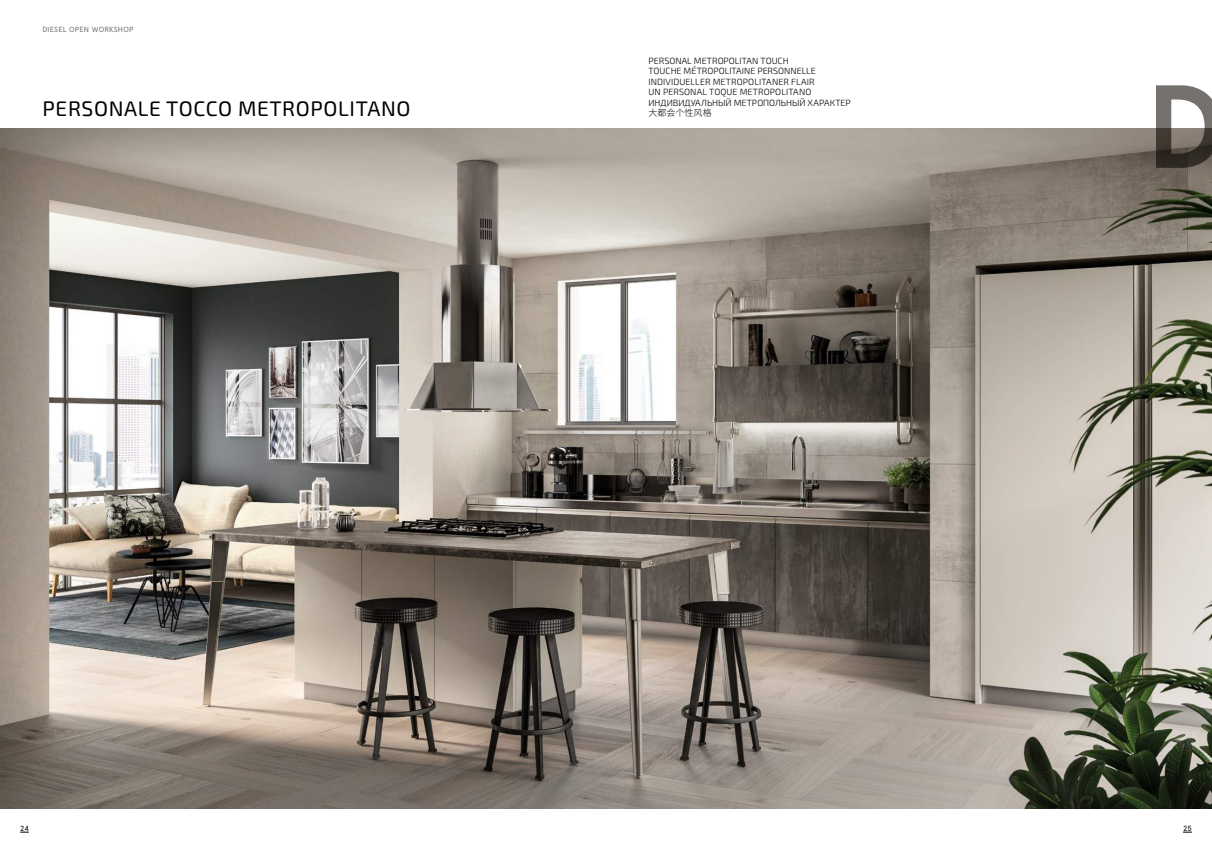
<style>
.page{position:relative;width:1212px;height:851px;background:#fff}
.page>*{position:absolute;margin:0;border:0;box-sizing:border-box;transform-origin:0 0}
.t1{font:700 117.75px "Apercu Pro";color:#75716c}
.t2{font:21px "Exo 2.0";letter-spacing:.03em;color:#000}
.t3{font:300 9px/10.5px "Exo 2.0";letter-spacing:.005em;color:#000}
.t4{font:300 9px "Source Han Sans CN";letter-spacing:.005em;color:#000}
.t5{font:7.5px "Apercu Pro";letter-spacing:.02em;color:#75716c}
.t6{font:7.5px "Apercu Pro";color:#000}
</style>
<div class="page">
<img style="left:0;top:129px;width:1212px;height:679px">
<p class="t5" style="left:43px;top:23px;width:92px">DIESEL OPEN WORKSHOP</p>
<h2 class="t2" style="left:43px;top:97px;width:369px">PERSONALE TOCCO METROPOLITANO</h2>
<p class="t3" style="left:648px;top:56px;width:204px">PERSONAL METROPOLITAN TOUCH<br>TOUCHE MÉTROPOLITAINE PERSONNELLE INDIVIDUELLER METROPOLITANER FLAIR<br>UN PERSONAL TOQUE METROPOLITANO ИНДИВИДУАЛЬНЫЙ МЕТРОПОЛЬНЫЙ ХАРАКТЕР</p>
<p class="t4" style="left:648px;top:108px;width:65px">大都会个性风格</p>
<h1 class="t1" style="left:1145px;top:38px;width:82px">D</h1>
<p class="t6" style="left:20px;top:823px;width:10px">24</p>
<p class="t6" style="left:1183px;top:823px;width:10px">25</p>
</div>
